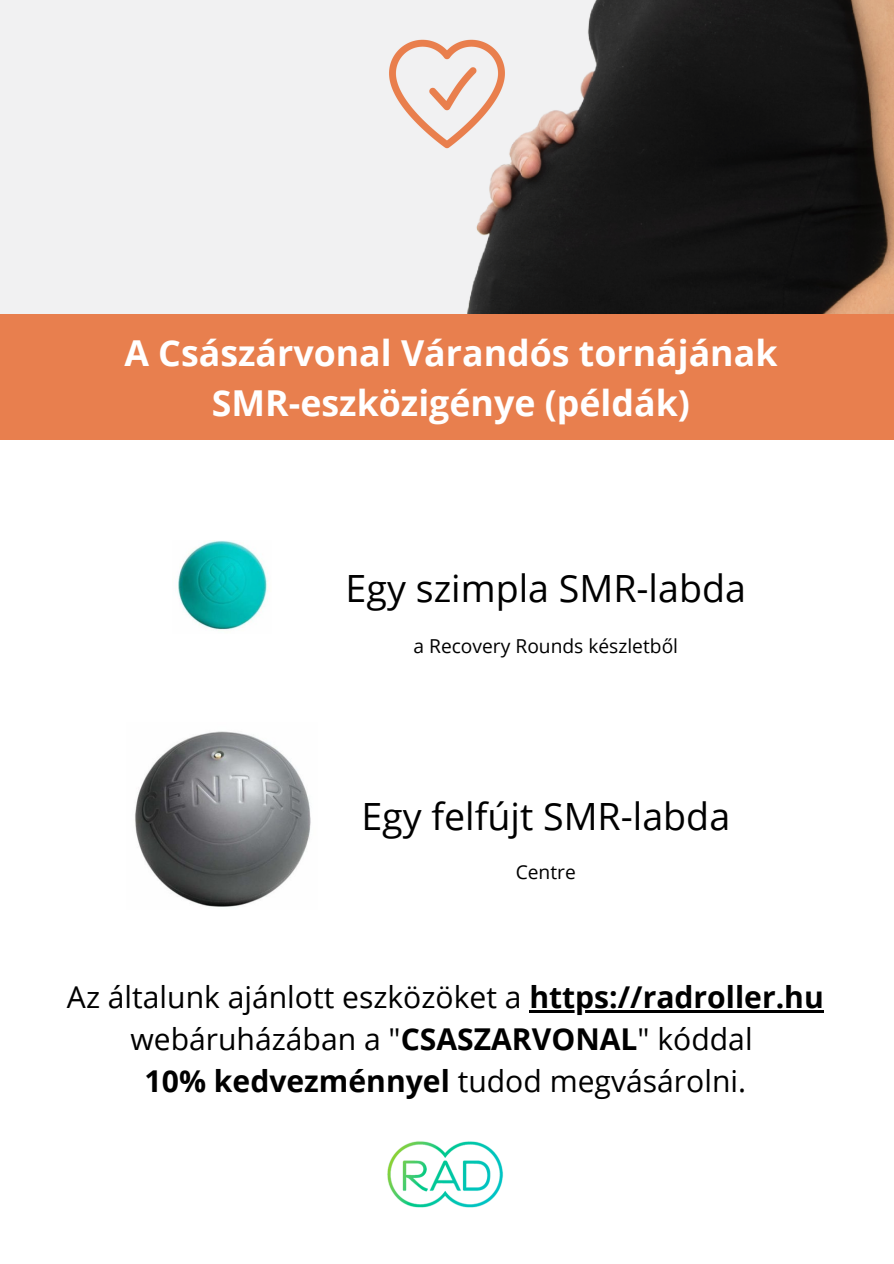
<style>
.page{position:relative;width:894px;height:1264px;background:#fff}
.page>*{position:absolute;margin:0;border:0;box-sizing:border-box;transform-origin:0 0}
.t1{font:37.5px "Open Sans";color:#000}
.t2{font:700 35.7px "Open Sans";color:#fff}
.t3{font:30px/41.7px "Open Sans";color:#000;text-align:center}
.t4{font:19.2px "Open Sans";color:#000}
.s1{font-weight:700}
</style>
<div class="page">
<img style="left:0;top:0;width:893px;height:315px">
<img style="left:135px;top:731px;width:176px;height:176px">
<img style="left:178px;top:540px;width:90px;height:90px">
<hr style="left:529px;top:1010px;width:294px;height:2px;background:#000">
<div style="left:0;top:315px;width:893px;height:125px;background:#e87f4e"></div>
<img style="left:387px;top:1141px;width:116px;height:67px">
<p class="t2" style="left:124px;top:328px;width:654px">A Császárvonal Várandós tornájának</p>
<p class="t2" style="left:212px;top:377px;width:479px">SMR-eszközigénye (példák)</p>
<p class="t1" style="left:345px;top:561px;width:402px">Egy szimpla SMR-labda</p>
<p class="t4" style="left:413px;top:632px;width:266px">a Recovery Rounds készletből</p>
<p class="t1" style="left:361px;top:790px;width:370px">Egy felfújt SMR-labda</p>
<p class="t4" style="left:515px;top:858px;width:62px">Centre</p>
<p class="t3" style="left:67px;top:975px;width:758px">Az általunk ajánlott eszközöket a <span class="s1">https://radroller.hu </span>webáruházában a "<span class="s1">CSASZARVONAL</span>" kóddal</p>
<p class="t3" style="left:145px;top:1059px;width:602px"><span class="s1">10% kedvezménnyel</span> tudod megvásárolni.</p>
</div>
